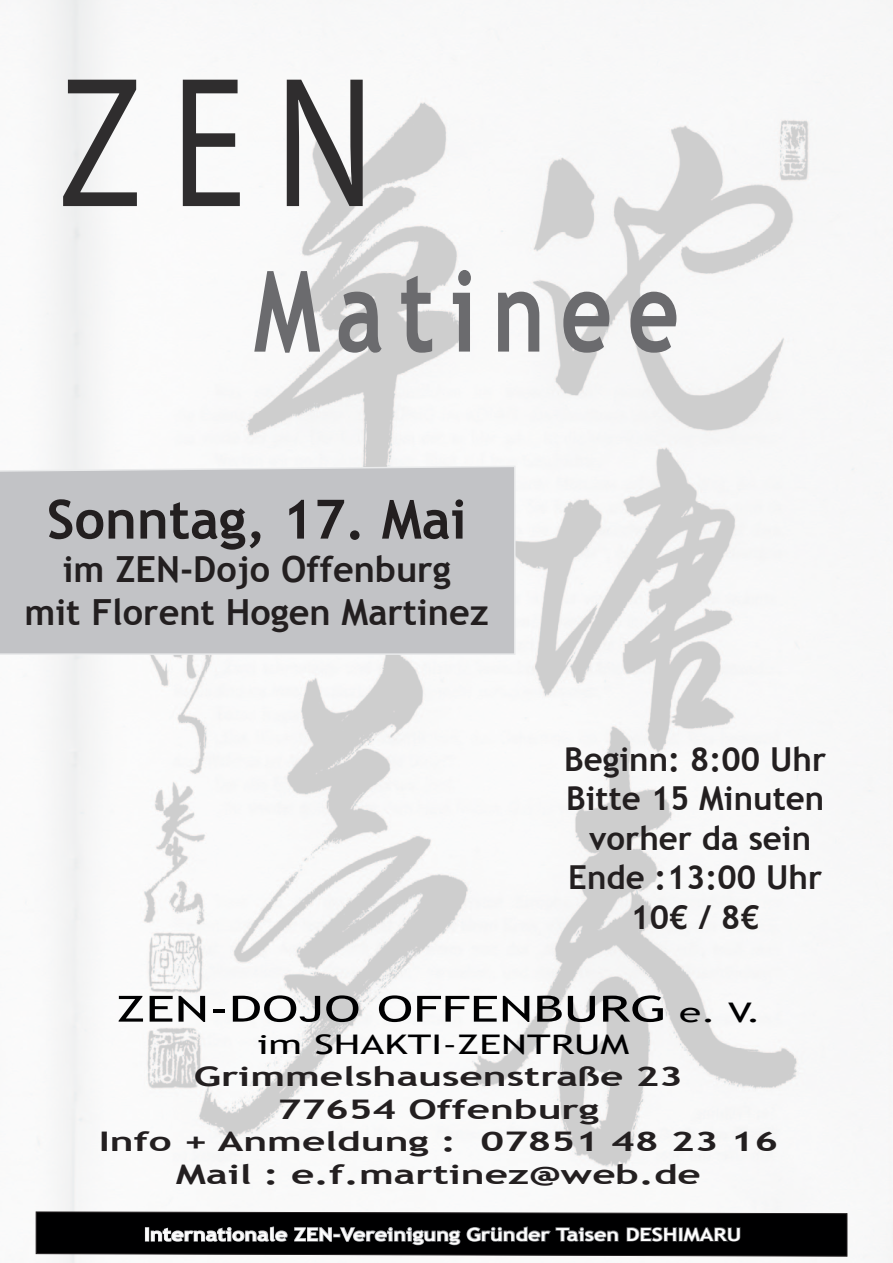
<style>
.page{position:relative;width:893px;height:1263px;background:#fff}
.page>*{position:absolute;margin:0;border:0;box-sizing:border-box;transform-origin:0 0}
.t1{font:187.5px "Myriad Pro";color:#2f2d2e;scale:.8 1}
.t2{font:700 112.5px "Trebuchet MS";letter-spacing:.17em;color:#6b6b6e;scale:.8 1}
.t3{font:700 54px "Trebuchet MS";color:#231f20}
.t4{font:700 36px/43.2px "Trebuchet MS";color:#231f20;text-align:center}
.t5{font:36px "Trebuchet MS";color:#000001;scale:1.5 1}
.t6{font:700 33px/39.6px "Trebuchet MS";color:#231f20;text-align:center}
.t7{font:700 27px/32.4px "Trebuchet MS";color:#231f20;text-align:center;scale:1.5 1}
.t8{font:27px "Trebuchet MS";color:#000001;scale:1.5 1}
.t9{font:700 18px "Trebuchet MS";color:#fff;scale:1.2 1}
.s1{font-size:27px}
</style>
<div class="page">
<img style="left:20px;top:0;width:873px;height:1263px">
<div style="left:0;top:465px;width:516px;height:191px;background:#c2c3c6"></div>
<svg style="left:35px;top:1211px;width:813px;height:46px;background:#222223"></svg>
<h1 class="t1" style="left:59px;top:41px;width:396px">ZEN</h1>
<h2 class="t2" style="left:253px;top:241px;width:534px">Matinee</h2>
<h3 class="t3" style="left:47px;top:486px;width:421px">Sonntag, 17. Mai</h3>
<h3 class="t4" style="left:25px;top:547px;width:466px">im ZEN-Dojo Offenburg<br>mit Florent Hogen Martinez</h3>
<p class="t6" style="left:564px;top:739px;width:264px">Beginn: 8:00 Uhr<br>Bitte 15 Minuten vorher da sein<br>Ende :13:00 Uhr<br>10€ / 8€</p>
<h3 class="t5" style="left:116px;top:988px;width:431px">ZEN-DOJO OFFENBURG <span class="s1">e. V.</span></h3>
<p class="t8" style="left:257px;top:1028px;width:250px">im SHAKTI-ZENTRUM</p>
<p class="t7" style="left:99px;top:1061px;width:454px">Grimmelshausenstraße 23<br>77654 Offenburg<br>Info + Anmeldung : 07851 48 23 16<br>Mail : e.f.martinez@web.de</p>
<p class="t9" style="left:144px;top:1223px;width:499px">Internationale ZEN-Vereinigung Gründer Taisen DESHIMARU</p>
</div>
